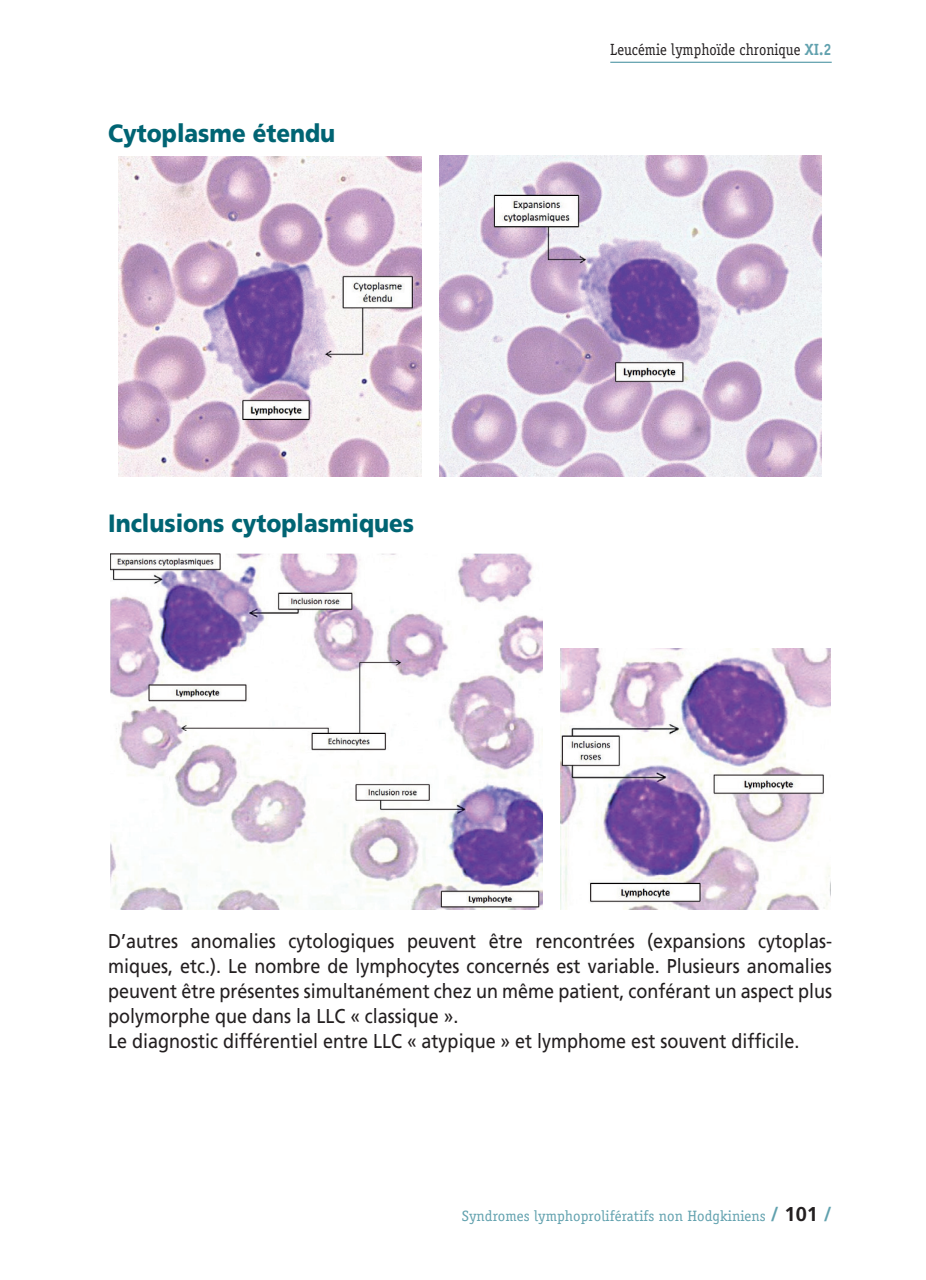
<style>
.page{position:relative;width:926px;height:1280px;background:#fff}
.page>*{position:absolute;margin:0;border:0;box-sizing:border-box;transform-origin:0 0}
.t1{font:900 25px "Frutiger";color:#006473;scale:.9 1}
.t2{font:20px/25px "Frutiger";color:#231f20;scale:.9 1}
.t3{font:700 20px "Frutiger";color:#231f20}
.t4{font:16.25px "Officina Serif";color:#231f20;scale:.9 1}
.t5{font:15px "Officina Serif";color:#61a1ae}
.s1{font-weight:700;color:#61a1ae}
.s2{color:#61a1ae}
</style>
<div class="page">
<hr style="left:610px;top:62px;width:221px;height:1px;background:#61a1ae">
<img style="left:119px;top:156px;width:303px;height:320px">
<img style="left:440px;top:156px;width:381px;height:320px">
<img style="left:110px;top:553px;width:432px;height:356px">
<img style="left:560px;top:649px;width:270px;height:260px">
<p class="t1" style="left:108px;top:118px;width:254px">Cytoplasme étendu</p>
<p class="t1" style="left:108px;top:508px;width:341px">Inclusions cytoplasmiques</p>
<p class="t4" style="left:610px;top:40px;width:247px">Leucémie lymphoïde chronique <span class="s1">XI.2</span></p>
<p class="t2" style="left:108px;top:928px;width:805px">D’autres anomalies cytologiques peuvent être rencontrées (expansions cytoplas&shy;miques, etc.). Le nombre de lymphocytes concernés est variable. Plusieurs anomalies peuvent être présentes simultanément chez un même patient, conférant un aspect plus polymorphe que dans la LLC « classique ».<br>Le diagnostic différentiel entre LLC « atypique » et lymphome est souvent difficile.</p>
<p class="t3" style="left:770px;top:1202px;width:62px"><span class="s2">/</span> 101 <span class="s2">/</span></p>
<p class="t5" style="left:462px;top:1207px;width:305px">Syndromes lymphoprolifératifs non Hodgkiniens</p>
</div>
